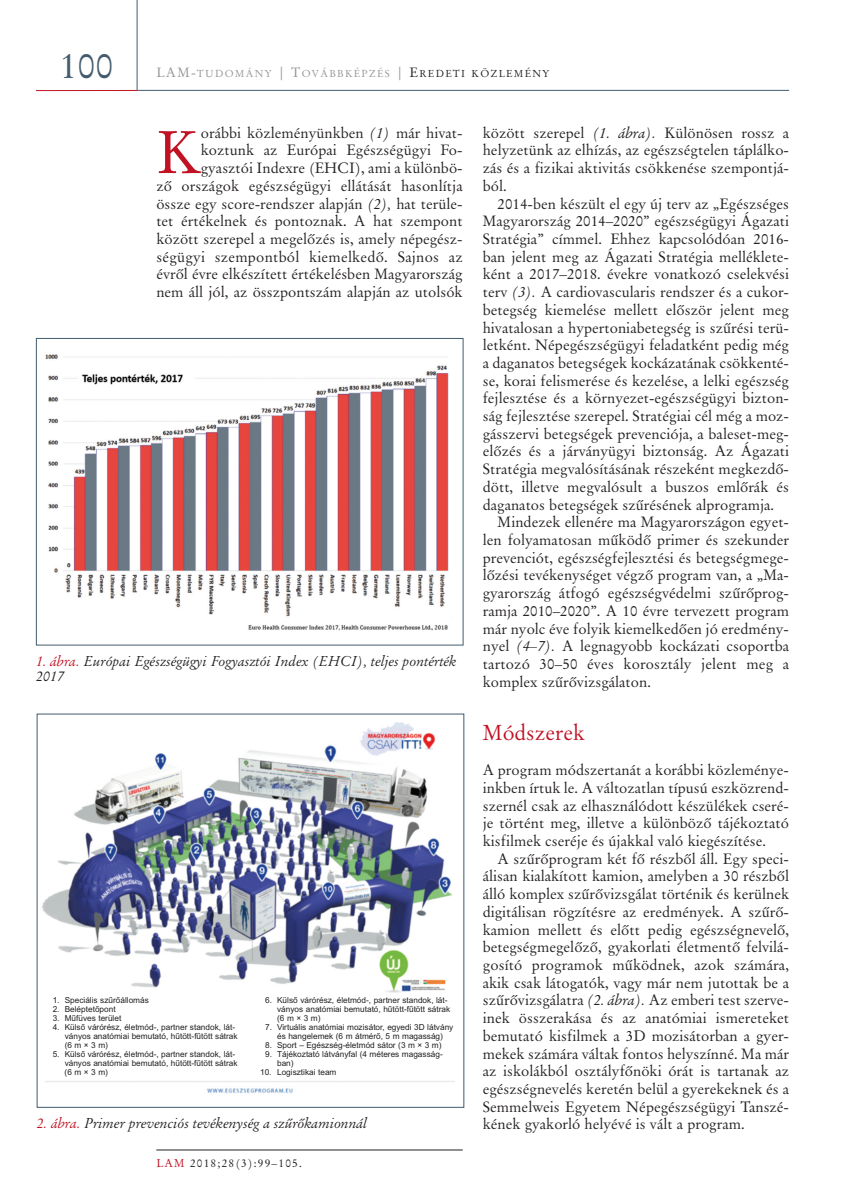
<style>
.page{position:relative;width:853px;height:1195px;background:#fff}
.page>*{position:absolute;margin:0;border:0;box-sizing:border-box;transform-origin:0 0}
.t1{font:60.6px "Original Garamond HU Normal";color:#c11223}
.t2{font:36px "Original Garamond HU Normal";color:#435b6d}
.t3{font:21.75px "Original Garamond HU Normal";color:#c11223}
.t4{font:15px/17.7px "Original Garamond HU Normal";color:#231f20;text-align:justify}
.t5{font:14.25px/15.8px "Original Garamond HU Italic";color:#231f20}
.t6{font:11.4px "Original Garamond HU Normal";letter-spacing:.1em;color:#231f20}
.t7{font:10.2px "Original Garamond HU Normal";letter-spacing:.135em;color:#939598}
.t8{font:8.25px/9px "Arial";color:#231f20}
.s1{font-size:13.5px}
.s2{font-size:13.5px;color:#231f20}
.s3{color:#231f20}
.s4{font-family:"Original Garamond HU Italic"}
.s5{color:#c11223}
</style>
<div class="page">
<hr style="left:156px;top:1149px;width:306px;height:1px;background:#231f20">
<hr style="left:137px;top:0;width:1px;height:91px;background:#435b6d">
<hr style="left:137px;top:90px;width:652px;height:1px;background:#435b6d">
<hr style="left:36px;top:90px;width:101px;height:1px;background:#c11223">
<img style="left:45px;top:354px;width:404px;height:277px">
<div style="left:36px;top:338px;width:427px;height:307px;border:1px solid #435b6d"></div>
<img style="left:42px;top:722px;width:413px;height:371px">
<div style="left:48px;top:996px;width:406px;height:82px;background:#fff"></div>
<h2 class="t2" style="left:59px;top:50px;width:55px">100</h2>
<p class="t7" style="left:156px;top:70px;width:394px"><span class="s1">LAM-</span>TUDOMÁNY <span class="s1">| T</span>OVÁBBKÉPZÉS <span class="s1">|</span> <span class="s2">E</span><span class="s3">REDETI KÖZLEMÉNY</span></p>
<p class="t4" style="left:156px;top:125px;width:308px;text-align:right">orábbi közleményünkben <span class="s4">(1)</span> már hivat&shy;koztunk az Európai Egészségügyi Fo&shy;gyasztói Indexre (EHCI), ami a különbö-<br>zô országok egészségügyi ellátását hasonlítja össze egy score-rendszer alapján <span class="s4">(2),</span> hat terüle&shy;tet értékelnek és pontoznak. A hat szempont között szerepel a megelôzés is, amely népegész&shy;ségügyi szempontból kiemelkedô. Sajnos az évrôl évre elkészített értékelésben Magyarország nem áll jól, az összpontszám alapján az utolsók</p>
<p class="t4" style="left:482px;top:125px;width:308px">között szerepel <span class="s4">(1. ábra).</span> Különösen rossz a helyzetünk az elhízás, az egészségtelen táplálko&shy;zás és a fizikai aktivitás csökkenése szempontjá&shy;ból.</p>
<h1 class="t1" style="left:156px;top:126px;width:46px">K</h1>
<p class="t4" style="left:497px;top:196px;width:293px">2014-ben készült el egy új terv az „Egészséges</p>
<p class="t4" style="left:482px;top:213px;width:308px">Magyarország 2014–2020” egészségügyi Ágazati</p>
<p class="t4" style="left:482px;top:231px;width:308px">Stratégia” címmel. Ehhez kapcsolódóan 2016-</p>
<p class="t4" style="left:482px;top:249px;width:308px">ban jelent meg az Ágazati Stratégia melléklete-</p>
<p class="t4" style="left:482px;top:266px;width:308px">ként a 2017–2018. évekre vonatkozó cselekvési</p>
<p class="t4" style="left:482px;top:284px;width:308px">terv <span class="s4">(3).</span> A cardiovascularis rendszer és a cukor-</p>
<p class="t4" style="left:482px;top:302px;width:308px">betegség kiemelése mellett elôször jelent meg</p>
<p class="t4" style="left:482px;top:320px;width:308px">hivatalosan a hypertoniabetegség is szûrési terü-</p>
<p class="t4" style="left:482px;top:337px;width:308px">letként. Népegészségügyi feladatként pedig még</p>
<p class="t4" style="left:482px;top:355px;width:308px">a daganatos betegségek kockázatának csökkenté-</p>
<p class="t4" style="left:482px;top:373px;width:308px">se, korai felismerése és kezelése, a lelki egészség</p>
<p class="t4" style="left:482px;top:390px;width:308px">fejlesztése és a környezet-egészségügyi bizton-</p>
<p class="t4" style="left:482px;top:408px;width:308px">ság fejlesztése szerepel. Stratégiai cél még a moz-</p>
<p class="t4" style="left:482px;top:426px;width:308px">gásszervi betegségek prevenciója, a baleset-meg-</p>
<p class="t4" style="left:482px;top:443px;width:308px">elôzés és a járványügyi biztonság. Az Ágazati</p>
<p class="t4" style="left:482px;top:461px;width:308px">Stratégia megvalósításának részeként megkezdô-</p>
<p class="t4" style="left:482px;top:479px;width:308px">dött, illetve megvalósult a buszos emlôrák és</p>
<p class="t4" style="left:482px;top:497px;width:293px">daganatos betegségek szûrésének alprogramja.</p>
<p class="t4" style="left:497px;top:514px;width:293px">Mindezek ellenére ma Magyarországon egyet-</p>
<p class="t4" style="left:482px;top:532px;width:308px">len folyamatosan mûködô primer és szekunder</p>
<p class="t4" style="left:482px;top:550px;width:308px">prevenciót, egészségfejlesztési és betegségmege-</p>
<p class="t4" style="left:482px;top:567px;width:308px">lôzési tevékenységet végzô program van, a „Ma-</p>
<p class="t4" style="left:482px;top:585px;width:308px">gyarország átfogó egészségvédelmi szûrôprog-</p>
<p class="t4" style="left:482px;top:603px;width:308px">ramja 2010–2020”. A 10 évre tervezett program</p>
<p class="t4" style="left:482px;top:620px;width:308px">már nyolc éve folyik kiemelkedôen jó eredmény-</p>
<p class="t4" style="left:482px;top:638px;width:308px">nyel <span class="s4">(4–7).</span> A legnagyobb kockázati csoportba</p>
<p class="t4" style="left:482px;top:656px;width:308px">tartozó 30–50 éves korosztály jelent meg a</p>
<p class="t4" style="left:482px;top:674px;width:170px">komplex szûrôvizsgálaton.</p>
<h3 class="t3" style="left:482px;top:723px;width:104px">Módszerek</h3>
<p class="t4" style="left:482px;top:762px;width:308px">A program módszertanát a korábbi közleménye&shy;inkben írtuk le. A változatlan típusú eszközrend&shy;szernél csak az elhasználódott készülékek cseré&shy;je történt meg, illetve a különbözô tájékoztató kisfilmek cseréje és újakkal való kiegészítése.</p>
<p class="t4" style="left:482px;top:851px;width:308px;text-indent:15px">A szûrôprogram két fô részbôl áll. Egy speci&shy;álisan kialakított kamion, amelyben a 30 részbôl álló komplex szûrôvizsgálat történik és kerülnek digitálisan rögzítésre az eredmények. A szûrô&shy;kamion mellett és elôtt pedig egészségnevelô, betegségmegelôzô, gyakorlati életmentô felvilá&shy;gosító programok mûködnek, azok számára, akik csak látogatók, vagy már nem jutottak be a szûrôvizsgálatra <span class="s4">(2. ábra).</span> Az emberi test szerve&shy;inek összerakása és az anatómiai ismereteket bemutató kisfilmek a 3D mozisátorban a gyer&shy;mekek számára váltak fontos helyszínné. Ma már az iskolákból osztályfônöki órát is tartanak az egészségnevelés keretén belül a gyerekeknek és a Semmelweis Egyetem Népegészségügyi Tanszé&shy;kének gyakorló helyévé is vált a program.</p>
<p class="t5" style="left:36px;top:654px;width:422px"><span class="s5">1. ábra.</span> Európai Egészségügyi Fogyasztói Index (EHCI), teljes pontérték<br>2017</p>
<p class="t8" style="left:53px;top:995px;width:98px">1. Speciális szűrőállomás</p>
<p class="t8" style="left:53px;top:1004px;width:64px">2. Beléptetőpont</p>
<p class="t8" style="left:53px;top:1013px;width:70px">3. Műfüves terület</p>
<p class="t8" style="left:65px;top:1022px;width:174px;text-indent:-12px">4. Külső várórész, életmód-, partner standok, lát&shy;ványos anatómiai bemutató, hűtött-fűtött sátrak (6m×3m)</p>
<p class="t8" style="left:65px;top:1049px;width:174px;text-indent:-12px">5. Külső várórész, életmód-, partner standok, lát&shy;ványos anatómiai bemutató, hűtött-fűtött sátrak (6m×3m)</p>
<p class="t8" style="left:277px;top:995px;width:174px;text-indent:-12px">6. Külső várórész, életmód-, partner standok, lát&shy;ványos anatómiai bemutató, hűtött-fűtött sátrak (6m×3m)</p>
<p class="t8" style="left:265px;top:1022px;width:190px;text-align:center">7. Virtuális anatómiai mozisátor, egyedi 3D látvány és hangelemek (6 m átmérő, 5 m magasság)</p>
<p class="t8" style="left:265px;top:1040px;width:178px">8. Sport – Egészség-életmód sátor (3 m × 3 m)</p>
<p class="t8" style="left:277px;top:1049px;width:167px;text-indent:-12px">9. Tájékoztató látványfal (4 méteres magasság&shy;ban)</p>
<p class="t8" style="left:260px;top:1067px;width:78px">10. Logisztikai team</p>
<p class="t5" style="left:37px;top:1116px;width:332px"><span class="s5">2. ábra.</span> Primer prevenciós tevékenység a szûrôkamionnál</p>
<p class="t6" style="left:156px;top:1158px;width:147px"><span class="s5">LAM</span> 2018;28(3):99–105.</p>
</div>
